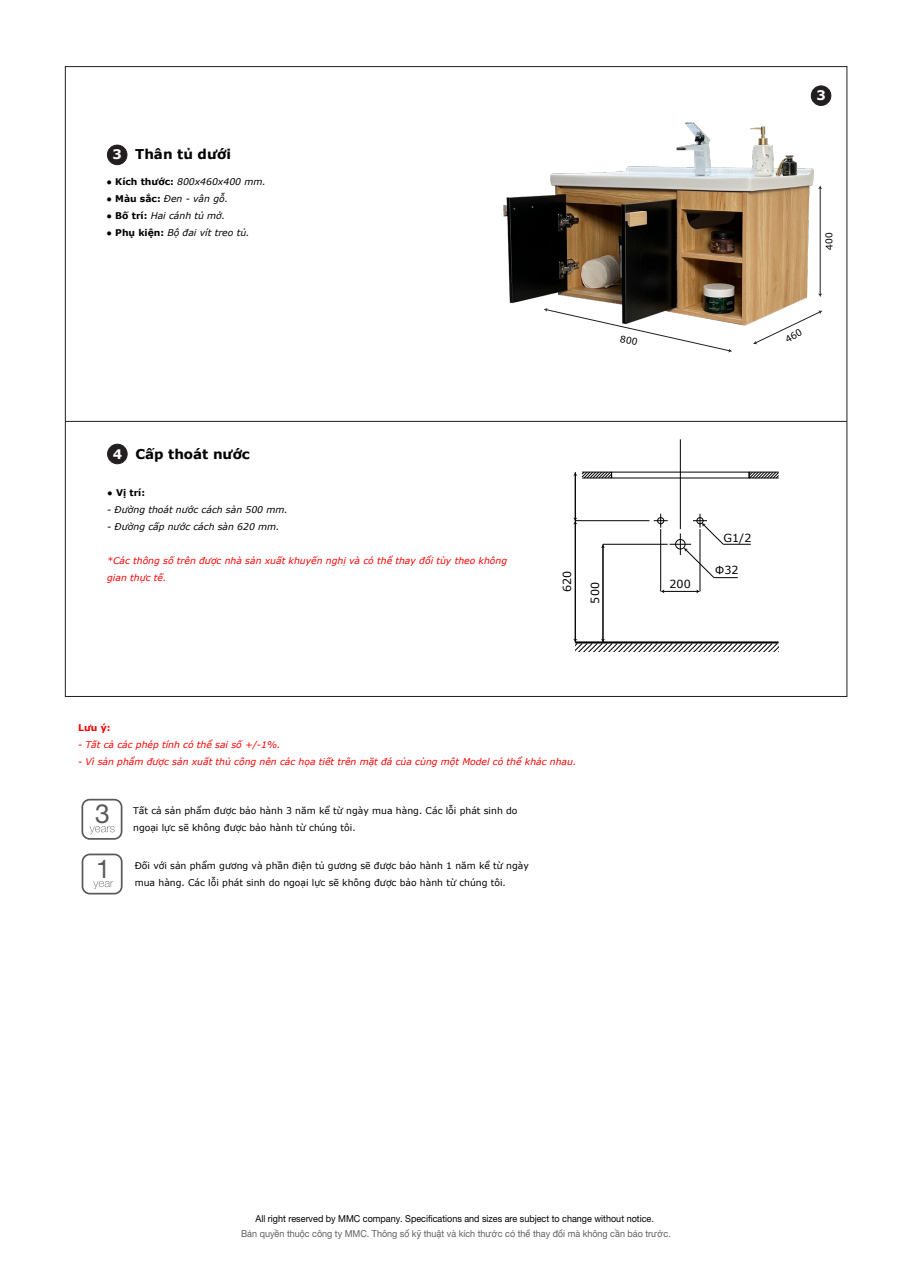
<style>
.page{position:relative;width:912px;height:1282px;background:#fff}
.page>*{position:absolute;margin:0;border:0;box-sizing:border-box;transform-origin:0 0}
.t1{font:26.4px "Helvetica Neue";color:#58595b}
.t2{font:25.65px "Helvetica Neue";color:#58595b}
.t3{font:700 13.5px "Verdana";color:#000}
.t4{font:700 13.2px "Verdana";color:#fff}
.t5{font:11.1px "Verdana";color:#000}
.t6{font:9.6px "Helvetica Neue";color:#000;scale:.94 1}
.t7{font:9.6px "Helvetica Neue";color:#606060;scale:.94 1}
.t8{font:9.3px/17px "Verdana";color:#000}
.t9{font:italic 9.3px/17px "Verdana";color:#f00}
.t10{font:italic 9.3px "Verdana";color:#000}
.t11{font:700 9.3px "Verdana";color:#000}
.t12{font:700 9.3px "Verdana";color:#f00}
.s1{font-weight:700;font-style:normal}
.s2{font-size:13.2px;color:#fff}
.s3{font-weight:400;font-style:italic}
</style>
<div class="page">
<img style="left:503px;top:97px;width:345px;height:256px">
<div style="left:107px;top:145px;width:20px;height:20px;background:#231f20;border-radius:50%"></div>
<div style="left:107px;top:145px;width:20px;height:20px;border:1px solid #231f20;border-radius:50%"></div>
<div style="left:108px;top:444px;width:19px;height:20px;background:#231f20;border-radius:50%"></div>
<div style="left:107px;top:444px;width:20px;height:20px;border:1px solid #231f20;border-radius:50%"></div>
<div style="left:811px;top:86px;width:20px;height:19px;background:#231f20;border-radius:50%"></div>
<div style="left:811px;top:86px;width:20px;height:20px;border:1px solid #231f20;border-radius:50%"></div>
<hr style="left:65px;top:421px;width:782px;height:1px;background:#231f20">
<svg style="left:82px;top:854px;width:41px;height:40px"></svg>
<svg style="left:81px;top:799px;width:41px;height:41px"></svg>
<hr style="left:575px;top:523px;width:1px;height:117px;background:#000">
<hr style="left:602px;top:547px;width:1px;height:93px;background:#000">
<hr style="left:575px;top:475px;width:1px;height:44px;background:#000">
<svg style="left:573px;top:518px;width:4px;height:6px"></svg>
<hr style="left:663px;top:591px;width:34px;height:1px;background:#000">
<hr style="left:603px;top:544px;width:64px;height:1px;background:#000">
<hr style="left:575px;top:520px;width:74px;height:1px;background:#000">
<hr style="left:660px;top:529px;width:1px;height:62px;background:#000">
<hr style="left:699px;top:529px;width:1px;height:62px;background:#000">
<svg style="left:653px;top:514px;width:98px;height:64px"></svg>
<hr style="left:680px;top:439px;width:1px;height:90px;background:#000">
<svg style="left:573px;top:639px;width:205px;height:13px"></svg>
<svg style="left:573px;top:472px;width:39px;height:7px"></svg>
<svg style="left:748px;top:472px;width:31px;height:7px"></svg>
<hr style="left:820px;top:188px;width:1px;height:106px;background:#231f20">
<svg style="left:818px;top:185px;width:4px;height:4px"></svg>
<svg style="left:818px;top:293px;width:4px;height:4px"></svg>
<svg style="left:543px;top:308px;width:189px;height:44px"></svg>
<svg style="left:753px;top:311px;width:69px;height:33px"></svg>
<svg style="left:825px;top:233px;width:7px;height:17px"></svg>
<h3 class="t3" style="left:135px;top:145px;width:97px">Thân tủ dưới</h3>
<p class="t10" style="left:106px;top:175px;width:161px">● <span class="s1">Kích thước:</span> 800x460x400 mm.</p>
<p class="t10" style="left:106px;top:192px;width:123px">● <span class="s1">Màu sắc:</span> Đen - vân gỗ.</p>
<p class="t10" style="left:106px;top:209px;width:120px">● <span class="s1">Bố trí:</span> Hai cánh tủ mở.</p>
<p class="t10" style="left:106px;top:226px;width:145px">● <span class="s1">Phụ kiện:</span> Bộ đai vít treo tủ.</p>
<h3 class="t4" style="left:112px;top:145px;width:11px">3</h3>
<h3 class="t4" style="left:816px;top:86px;width:11px">3</h3>
<h3 class="t3" style="left:113px;top:444px;width:139px"><span class="s2">4</span> Cấp thoát nước</h3>
<p class="t11" style="left:107px;top:486px;width:39px"><span class="s3">●</span> Vị trí:</p>
<p class="t10" style="left:107px;top:503px;width:182px">- Đường thoát nước cách sàn 500 mm.</p>
<p class="t10" style="left:107px;top:520px;width:174px">- Đường cấp nước cách sàn 620 mm.</p>
<p class="t9" style="left:107px;top:552px;width:401px">*Các thông số trên được nhà sản xuất khuyến nghị và có thể thay đổi tùy theo không gian thực tế.</p>
<p class="t5" style="left:559px;top:592px;width:23px;rotate:-90deg">620</p>
<p class="t5" style="left:587px;top:604px;width:23px;rotate:-90deg">500</p>
<p class="t12" style="left:78px;top:721px;width:34px">Lưu ý:</p>
<p class="t9" style="left:78px;top:736px;width:204px">- Tất cả các phép tính có thể sai số +/-1%.</p>
<p class="t9" style="left:78px;top:753px;width:500px">- Vì sản phẩm được sản xuất thủ công nên các họa tiết trên mặt đá của cùng một Model có thể khác nhau.</p>
<h1 class="t1" style="left:95px;top:795px;width:16px">3</h1>
<p class="t8" style="left:133px;top:802px;width:386px">Tất cả sản phẩm được bảo hành 3 năm kể từ ngày mua hàng. Các lỗi phát sinh do ngoại lực sẽ không được bảo hành từ chúng tôi.</p>
<p class="t8" style="left:135px;top:857px;width:396px">Đối với sản phẩm gương và phần điện tủ gương sẽ được bảo hành 1 năm kể từ ngày mua hàng. Các lỗi phát sinh do ngoại lực sẽ không được bảo hành từ chúng tôi.</p>
<h2 class="t2" style="left:96px;top:850px;width:16px">1</h2>
<p class="t5" style="left:669px;top:576px;width:23px">200</p>
<p class="t5" style="left:723px;top:530px;width:29px">G1/2</p>
<p class="t5" style="left:715px;top:563px;width:25px">Φ32</p>
<p class="t6" style="left:256px;top:1212px;width:425px">All right reserved by MMC company. Specifications and sizes are subject to change without notice.</p>
<p class="t7" style="left:241px;top:1227px;width:459px">Bản quyền thuộc công ty MMC. Thông số kỹ thuật và kích thước có thể thay đổi mà không cần báo trước.</p>
</div>
